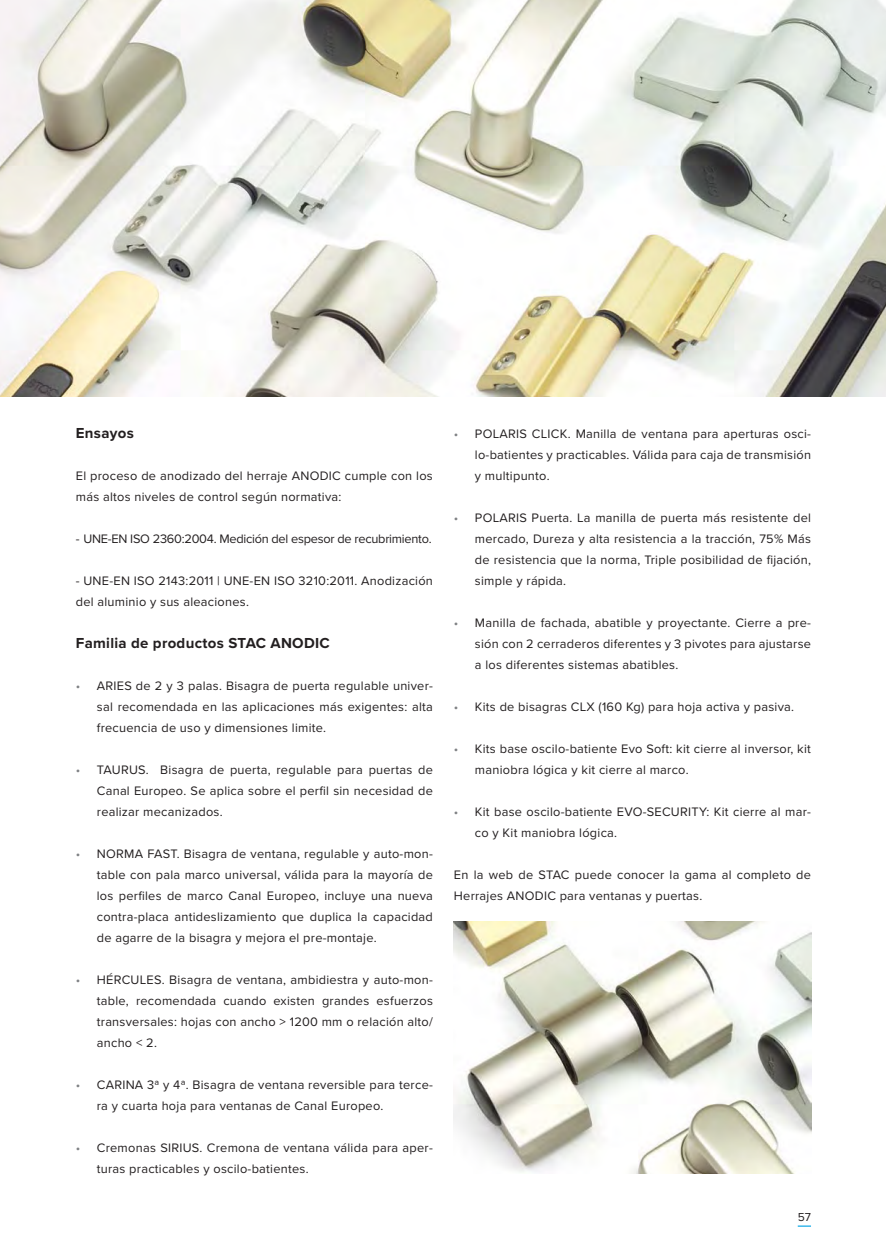
<style>
.page{position:relative;width:886px;height:1255px;background:#fff}
.page>*{position:absolute;margin:0;border:0;box-sizing:border-box;transform-origin:0 0}
.t1{font:700 15px "Proxima Nova";letter-spacing:.02em;color:#231f20}
.t2{font:12.75px/21px "Proxima Nova";letter-spacing:.02em;color:#231f20}
.t3{font:12.75px "Proxima Nova";letter-spacing:-.02em;color:#231f20}
.t4{font:12px "Proxima Nova";color:#231f20}
.s1{color:#808285}
</style>
<div class="page">
<svg style="left:798px;top:1225px;width:13px;height:1px"></svg>
<img style="left:454px;top:921px;width:357px;height:252px">
<img style="left:0;top:0;width:886px;height:396px">
<p class="t1" style="left:76px;top:427px;width:59px">Ensayos</p>
<p class="t2" style="left:76px;top:466px;width:358px">El proceso de anodizado del herraje ANODIC cumple con los más altos niveles de control según normativa:</p>
<p class="t3" style="left:76px;top:534px;width:357px">- UNE-EN ISO 2360:2004. Medición del espesor de recubrimiento.</p>
<p class="t2" style="left:76px;top:571px;width:359px">- UNE-EN ISO 2143:2011 | UNE-EN ISO 3210:2011. Anodización del aluminio y sus aleaciones.</p>
<p class="t1" style="left:76px;top:637px;width:255px">Familia de productos STAC ANODIC</p>
<p class="t2" style="left:97px;top:676px;width:338px;text-align:justify;text-indent:-21px"><span class="s1">•</span> ARIES de 2 y 3 palas. Bisagra de puerta regulable univer&shy;sal recomendada en las aplicaciones más exigentes: alta frecuencia de uso y dimensiones limite.</p>
<p class="t2" style="left:97px;top:760px;width:337px;text-align:justify;text-indent:-21px"><span class="s1">•</span> TAURUS. Bisagra de puerta, regulable para puertas de Canal Europeo. Se aplica sobre el perfil sin necesidad de realizar mecanizados.</p>
<p class="t2" style="left:97px;top:844px;width:338px;text-align:justify;text-indent:-21px"><span class="s1">•</span> NORMA FAST. Bisagra de ventana, regulable y auto-mon&shy;table con pala marco universal, válida para la mayoría de los perfiles de marco Canal Europeo, incluye una nueva contra-placa antideslizamiento que duplica la capacidad de agarre de la bisagra y mejora el pre-montaje.</p>
<p class="t2" style="left:97px;top:970px;width:338px;text-align:justify;text-indent:-21px"><span class="s1">•</span> HÉRCULES. Bisagra de ventana, ambidiestra y auto-mon&shy;table, recomendada cuando existen grandes esfuerzos transversales: hojas con ancho &gt; 1200 mm o relación alto/ ancho &lt; 2.</p>
<p class="t2" style="left:97px;top:1075px;width:337px;text-indent:-21px"><span class="s1">•</span> CARINA 3ª y 4ª. Bisagra de ventana reversible para terce&shy;ra y cuarta hoja para ventanas de Canal Europeo.</p>
<p class="t2" style="left:97px;top:1138px;width:337px;text-indent:-21px"><span class="s1">•</span> Cremonas SIRIUS. Cremona de ventana válida para aper&shy;turas practicables y oscilo-batientes.</p>
<p class="t2" style="left:475px;top:424px;width:338px;text-align:justify;text-indent:-21px"><span class="s1">•</span> POLARIS CLICK. Manilla de ventana para aperturas osci&shy;lo-batientes y practicables. Válida para caja de transmisión y multipunto.</p>
<p class="t2" style="left:475px;top:508px;width:337px;text-align:justify;text-indent:-21px"><span class="s1">•</span> POLARIS Puerta. La manilla de puerta más resistente del mercado, Dureza y alta resistencia a la tracción, 75% Más de resistencia que la norma, Triple posibilidad de fijación, simple y rápida.</p>
<p class="t2" style="left:475px;top:613px;width:338px;text-align:justify;text-indent:-21px"><span class="s1">•</span> Manilla de fachada, abatible y proyectante. Cierre a pre&shy;sión con 2 cerraderos diferentes y 3 pivotes para ajustarse a los diferentes sistemas abatibles.</p>
<p class="t2" style="left:454px;top:697px;width:342px"><span class="s1">•</span> Kits de bisagras CLX (160 Kg) para hoja activa y pasiva.</p>
<p class="t2" style="left:475px;top:739px;width:337px;text-indent:-21px"><span class="s1">•</span> Kits base oscilo-batiente Evo Soft: kit cierre al inversor, kit maniobra lógica y kit cierre al marco.</p>
<p class="t2" style="left:475px;top:802px;width:338px;text-indent:-21px"><span class="s1">•</span> Kit base oscilo-batiente EVO-SECURITY: Kit cierre al mar&shy;co y Kit maniobra lógica.</p>
<p class="t2" style="left:454px;top:865px;width:358px">En la web de STAC puede conocer la gama al completo de<br>Herrajes ANODIC para ventanas y puertas.</p>
<p class="t4" style="left:798px;top:1212px;width:15px">57</p>
</div>
